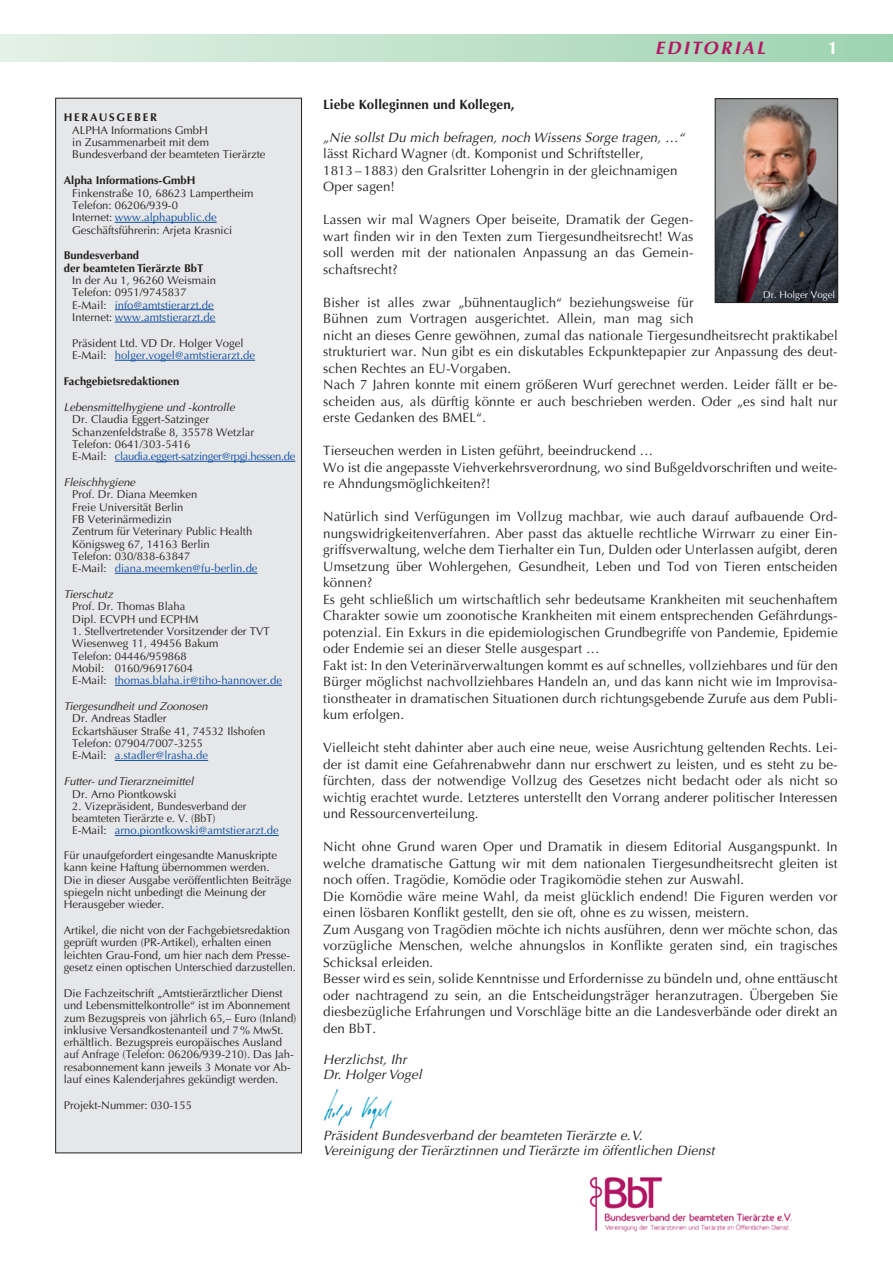
<style>
.page{position:relative;width:893px;height:1263px;background:#fff}
.page>*{position:absolute;margin:0;border:0;box-sizing:border-box;transform-origin:0 0}
.t1{font:italic 700 18px "Optima";letter-spacing:.13em;color:#b31965}
.t2{font:700 18px "Optima";color:#fff}
.Fließtext_o__E{font:13.5px/16.5px "Optima";letter-spacing:.01em;color:#231f20;text-align:justify}
.Fließtext_o__E-2{font:italic 13.5px/15.1px "Optima";letter-spacing:.01em;color:#231f20}
.Fließtext_o__E-3{font:700 13.5px "Optima";letter-spacing:.01em;color:#231f20}
.Fließtext_o__E-4{font:11.25px/12.3px "Optima";color:#231f20}
.Fließtext_o__E-5{font:700 11.25px "Optima";color:#231f20}
.Fließtext_o__E-6{font:11.25px "Optima";color:#0d4da1}
.Fließtext_o__E-7{font:italic 11.25px/12.3px "Optima";color:#231f20}
.Literatur{font:9.75px "Optima";color:#fff}
.s1{font-weight:700}
.s2{color:#0d4da1}
.s3{color:#231f20}
.s4{font-style:italic}
.s5{font-style:normal}
</style>
<div class="page">
<div style="left:0;top:34px;width:893px;height:28px;background:linear-gradient(to right,#e4f1e6,#9cd3af)"></div>
<img style="left:589px;top:1177px;width:203px;height:55px">
<div style="left:56px;top:98px;width:246px;height:1055px;background:#e6e7e9"></div>
<hr style="left:115px;top:222px;width:102px;height:1px;background:#0d4da1">
<hr style="left:115px;top:309px;width:99px;height:1px;background:#0d4da1">
<hr style="left:115px;top:322px;width:100px;height:1px;background:#0d4da1">
<hr style="left:115px;top:360px;width:140px;height:1px;background:#0d4da1">
<hr style="left:115px;top:461px;width:180px;height:1px;background:#0d4da1">
<hr style="left:115px;top:573px;width:143px;height:1px;background:#0d4da1">
<hr style="left:115px;top:685px;width:167px;height:1px;background:#0d4da1">
<hr style="left:115px;top:760px;width:93px;height:1px;background:#0d4da1">
<hr style="left:115px;top:835px;width:164px;height:1px;background:#0d4da1">
<img style="left:323px;top:1088px;width:70px;height:42px">
<img style="left:717px;top:100px;width:119px;height:201px">
<div style="left:715px;top:98px;width:123px;height:205px;border:1px solid #231f20"></div>
<p class="Fließtext_o__E-4" style="left:72px;top:112px;width:195px;text-indent:-9px"><span class="s1">HERAUSGEBER<br></span>ALPHA Informations GmbH<br>in Zusammenarbeit mit dem<br>Bundesverband der beamteten Tierärzte</p>
<p class="Fließtext_o__E-4" style="left:72px;top:174px;width:183px;text-indent:-9px"><span class="s1">Alpha Informations-GmbH<br></span>Finkenstraße 10, 68623 Lampertheim<br>Telefon: 06206/939-0<br>Internet: <span class="s2">www.alphapublic.de<br></span>Geschäftsführerin: Arjeta Krasnici</p>
<p class="Fließtext_o__E-5" style="left:64px;top:249px;width:77px">Bundesverband</p>
<p class="Fließtext_o__E-5" style="left:64px;top:261px;width:141px">der beamteten Tierärzte BbT</p>
<p class="Fließtext_o__E-4" style="left:72px;top:274px;width:145px">In der Au 1, 96260 Weismain</p>
<p class="Fließtext_o__E-4" style="left:72px;top:286px;width:116px">Telefon: 0951/9745837</p>
<p class="Fließtext_o__E-6" style="left:72px;top:298px;width:143px"><span class="s3">E-Mail:</span> info@amtstierarzt.de</p>
<p class="Fließtext_o__E-6" style="left:72px;top:311px;width:145px"><span class="s3">Internet:</span> www.amtstierarzt.de</p>
<p class="Fließtext_o__E-4" style="left:72px;top:337px;width:184px">Präsident Ltd. VD Dr. Holger Vogel<br>E-Mail: <span class="s2">holger.vogel@amtstierarzt.de</span></p>
<p class="Fließtext_o__E-5" style="left:64px;top:375px;width:117px">Fachgebietsredaktionen</p>
<p class="Fließtext_o__E-4" style="left:72px;top:401px;width:225px;text-indent:-9px"><span class="s4">Lebensmittelhygiene und -kontrolle<br></span>Dr. Claudia Eggert-Satzinger Schanzenfeldstraße 8, 35578 Wetzlar Telefon: 0641/303-5416<br>E-Mail: <span class="s2">claudia.eggert-satzinger@rpgi.hessen.de</span></p>
<p class="Fließtext_o__E-4" style="left:72px;top:476px;width:187px;text-indent:-9px"><span class="s4">Fleischhygiene<br></span>Prof. Dr. Diana Meemken<br>Freie Universität Berlin<br>FB Veterinärmedizin<br>Zentrum für Veterinary Public Health<br>Königsweg 67, 14163 Berlin<br>Telefon: 030/838-63847<br>E-Mail: <span class="s2">diana.meemken@fu-berlin.de</span></p>
<p class="Fließtext_o__E-4" style="left:72px;top:588px;width:128px;text-indent:-9px"><span class="s4">Tierschutz<br></span>Prof. Dr. Thomas Blaha<br>Dipl. ECVPH und ECPHM</p>
<p class="Fließtext_o__E-4" style="left:72px;top:625px;width:211px">1. Stellvertretender Vorsitzender der TVT<br>Wiesenweg 11, 49456 Bakum<br>Telefon: 04446/959868<br>Mobil: 0160/96917604<br>E-Mail: <span class="s2">thomas.blaha.ir@tiho-hannover.de</span></p>
<p class="Fließtext_o__E-4" style="left:72px;top:700px;width:195px;text-indent:-9px"><span class="s4">Tiergesundheit und Zoonosen<br></span>Dr. Andreas Stadler<br>Eckartshäuser Straße 41, 74532 Ilshofen<br>Telefon: 07904/7007-3255<br>E-Mail: <span class="s2">a.stadler@lrasha.de</span></p>
<p class="Fließtext_o__E-7" style="left:72px;top:775px;width:123px;text-indent:-9px">Futter- und Tierarzneimittel<br><span class="s5">Dr. Arno Piontkowski</span></p>
<p class="Fließtext_o__E-4" style="left:72px;top:800px;width:208px">2. Vizepräsident, Bundesverband der beamteten Tierärzte e. V. (BbT)<br>E-Mail: <span class="s2">arno.piontkowski@amtstierarzt.de</span></p>
<p class="Fließtext_o__E-4" style="left:64px;top:849px;width:229px">Für unaufgefordert eingesandte Manuskripte kann keine Haftung übernommen werden.<br>Die in dieser Ausgabe veröffentlichten Beiträge spiegeln nicht unbedingt die Meinung der Herausgeber wieder.</p>
<p class="Fließtext_o__E-4" style="left:64px;top:924px;width:234px">Artikel, die nicht von der Fachgebietsredaktion geprüft wurden (PR-Artikel), erhalten einen leichten Grau-Fond, um hier nach dem Presse-- gesetz einen optischen Unterschied darzustellen.</p>
<p class="Fließtext_o__E-4" style="left:64px;top:987px;width:234px">Die Fachzeitschrift „Amtstierärztlicher Dienst und Lebensmittelkontrolle“ ist im Abonnement zum Bezugspreis von jährlich 65,– Euro (Inland) inklusive Versandkostenanteil und 7% MwSt. erhältlich. Bezugspreis europäisches Ausland auf Anfrage (Telefon: 06206/939-210). Das Jah&shy;resabonnement kann jeweils 3 Monate vor Ab&shy;lauf eines Kalenderjahres gekündigt werden.</p>
<p class="Fließtext_o__E-4" style="left:64px;top:1099px;width:130px">Projekt-Nummer: 030-155</p>
<h1 class="t1" style="left:655px;top:37px;width:112px">EDITORIAL</h1>
<h1 class="t2" style="left:828px;top:37px;width:12px">1</h1>
<p class="Fließtext_o__E-3" style="left:323px;top:96px;width:193px">Liebe Kolleginnen und Kollegen,</p>
<p class="Fließtext_o__E-2" style="left:323px;top:130px;width:363px">„Nie sollst Du mich befragen, noch Wissens Sorge tragen, …“</p>
<p class="Fließtext_o__E" style="left:323px;top:145px;width:322px">lässt Richard Wagner (dt. Komponist und Schriftsteller,</p>
<p class="Fließtext_o__E" style="left:323px;top:162px;width:356px">1813 – 1883) den Gralsritter Lohengrin in der gleichnamigen<br>Oper sagen!</p>
<p class="Fließtext_o__E" style="left:323px;top:211px;width:372px">Lassen wir mal Wagners Oper beiseite, Dramatik der Gegen&shy;wart finden wir in den Texten zum Tiergesundheitsrecht! Was soll werden mit der nationalen Anpassung an das Gemein&shy;schaftsrecht?</p>
<p class="Fließtext_o__E" style="left:323px;top:294px;width:516px;text-align:left">Bisher ist alles zwar „bühnentauglich“ beziehungsweise für<br>Bühnen zum Vortragen ausgerichtet. Allein, man mag sich<br>nicht an dieses Genre gewöhnen, zumal das nationale Tiergesundheitsrecht praktikabel strukturiert war. Nun gibt es ein diskutables Eckpunktepapier zur Anpassung des deut&shy;schen Rechtes an EU-Vorgaben.</p>
<p class="Fließtext_o__E" style="left:323px;top:376px;width:516px">Nach 7 Jahren konnte mit einem größeren Wurf gerechnet werden. Leider fällt er be&shy;scheiden aus, als dürftig könnte er auch beschrieben werden. Oder „es sind halt nur erste Gedanken des BMEL“.</p>
<p class="Fließtext_o__E" style="left:323px;top:442px;width:332px">Tierseuchen werden in Listen geführt, beeindruckend …</p>
<p class="Fließtext_o__E" style="left:323px;top:459px;width:516px">Wo ist die angepasste Viehverkehrsverordnung, wo sind Bußgeldvorschriften und weite&shy;re Ahndungsmöglichkeiten?!</p>
<p class="Fließtext_o__E" style="left:323px;top:508px;width:516px">Natürlich sind Verfügungen im Vollzug machbar, wie auch darauf aufbauende Ord&shy;nungswidrigkeitenverfahren. Aber passt das aktuelle rechtliche Wirrwarr zu einer Ein&shy;griffsverwaltung, welche dem Tierhalter ein Tun, Dulden oder Unterlassen aufgibt, deren Umsetzung über Wohlergehen, Gesundheit, Leben und Tod von Tieren entscheiden können?</p>
<p class="Fließtext_o__E" style="left:323px;top:591px;width:516px">Es geht schließlich um wirtschaftlich sehr bedeutsame Krankheiten mit seuchenhaftem Charakter sowie um zoonotische Krankheiten mit einem entsprechenden Gefährdungs&shy;potenzial. Ein Exkurs in die epidemiologischen Grundbegriffe von Pandemie, Epidemie oder Endemie sei an dieser Stelle ausgespart …</p>
<p class="Fließtext_o__E" style="left:323px;top:657px;width:516px">Fakt ist: In den Veterinärverwaltungen kommt es auf schnelles, vollziehbares und für den Bürger möglichst nachvollziehbares Handeln an, und das kann nicht wie im Improvisa&shy;tionstheater in dramatischen Situationen durch richtungsgebende Zurufe aus dem Publi&shy;kum erfolgen.</p>
<p class="Fließtext_o__E" style="left:323px;top:739px;width:516px">Vielleicht steht dahinter aber auch eine neue, weise Ausrichtung geltenden Rechts. Lei&shy;der ist damit eine Gefahrenabwehr dann nur erschwert zu leisten, und es steht zu be&shy;fürchten, dass der notwendige Vollzug des Gesetzes nicht bedacht oder als nicht so wichtig erachtet wurde. Letzteres unterstellt den Vorrang anderer politischer Interessen und Ressourcenverteilung.</p>
<p class="Fließtext_o__E" style="left:323px;top:838px;width:516px">Nicht ohne Grund waren Oper und Dramatik in diesem Editorial Ausgangspunkt. In welche dramatische Gattung wir mit dem nationalen Tiergesundheitsrecht gleiten ist noch offen. Tragödie, Komödie oder Tragikomödie stehen zur Auswahl.</p>
<p class="Fließtext_o__E" style="left:323px;top:888px;width:516px">Die Komödie wäre meine Wahl, da meist glücklich endend! Die Figuren werden vor einen lösbaren Konflikt gestellt, den sie oft, ohne es zu wissen, meistern.</p>
<p class="Fließtext_o__E" style="left:323px;top:921px;width:516px">Zum Ausgang von Tragödien möchte ich nichts ausführen, denn wer möchte schon, das vorzügliche Menschen, welche ahnungslos in Konflikte geraten sind, ein tragisches Schicksal erleiden.</p>
<p class="Fließtext_o__E" style="left:323px;top:970px;width:516px">Besser wird es sein, solide Kenntnisse und Erfordernisse zu bündeln und, ohne enttäuscht oder nachtragend zu sein, an die Entscheidungsträger heranzutragen. Übergeben Sie diesbezügliche Erfahrungen und Vorschläge bitte an die Landesverbände oder direkt an den BbT.</p>
<p class="Fließtext_o__E-2" style="left:323px;top:1052px;width:85px">Herzlichst, Ihr</p>
<p class="Fließtext_o__E-2" style="left:323px;top:1067px;width:100px">Dr. Holger Vogel</p>
<p class="Literatur" style="left:763px;top:289px;width:74px">Dr. Holger Vogel</p>
<p class="Fließtext_o__E-2" style="left:323px;top:1128px;width:393px">Präsident Bundesverband der beamteten Tierärzte e.V.<br>Vereinigung der Tierärztinnen und Tierärzte im öffentlichen Dienst</p>
</div>
